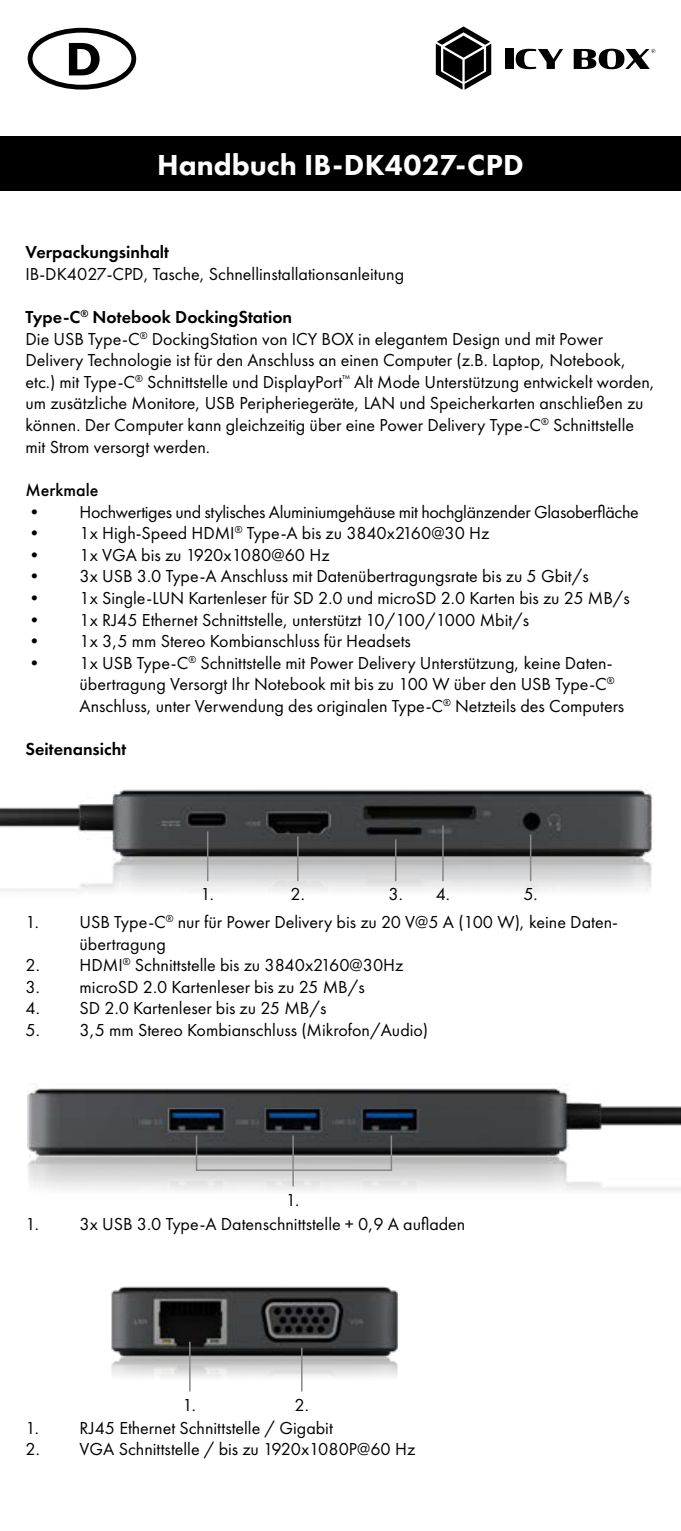
<style>
.page{position:relative;width:681px;height:1531px;background:#fff}
.page>*{position:absolute;margin:0;border:0;box-sizing:border-box;transform-origin:0 0}
.t1{font:800 30px "Futura PT";color:#fff}
.t2{font:18px/21.6px "Futura PT";color:#000}
.t3{font:18px "Futura PT";letter-spacing:-.02em;color:#000}
.t4{font:600 18px "Futura PT";color:#000}
.t5{font:500 18px "Futura PT";color:#000}
.s1{font-weight:600}
</style>
<div class="page">
<div style="left:0;top:136px;width:680px;height:55px;background:#000"></div>
<div style="left:28px;top:28px;width:108px;height:62px;border:5px solid #000;border-radius:50%"></div>
<svg style="left:69px;top:43px;width:31px;height:32px"></svg>
<div style="left:504px;top:49px;width:9px;height:20px;background:#000"></div>
<svg style="left:515px;top:49px;width:48px;height:20px"></svg>
<svg style="left:573px;top:49px;width:82px;height:20px"></svg>
<svg style="left:435px;top:26px;width:56px;height:64px"></svg>
<img style="left:111px;top:1286px;width:287px;height:99px">
<img style="left:27px;top:1083px;width:653px;height:108px">
<img style="left:0;top:789px;width:654px;height:103px">
<hr style="left:189px;top:1341px;width:1px;height:50px;background:#878787">
<hr style="left:301px;top:1347px;width:1px;height:44px;background:#878787">
<hr style="left:207px;top:831px;width:1px;height:50px;background:#878787">
<hr style="left:297px;top:836px;width:1px;height:45px;background:#878787">
<hr style="left:395px;top:839px;width:1px;height:42px;background:#878787">
<hr style="left:442px;top:825px;width:1px;height:56px;background:#878787">
<hr style="left:529px;top:834px;width:2px;height:47px;background:#878787">
<hr style="left:292px;top:1135px;width:2px;height:51px;background:#878787">
<div style="left:196px;top:1135px;width:196px;height:36px;border:2px solid #878787"></div>
<h1 class="t1" style="left:157px;top:146px;width:368px">Handbuch IB-DK4027-CPD</h1>
<p class="t4" style="left:26px;top:241px;width:145px">Verpackungsinhalt</p>
<p class="t2" style="left:26px;top:263px;width:380px">IB-DK4027-CPD, Tasche, Schnellinstallationsanleitung</p>
<p class="t2" style="left:26px;top:306px;width:630px"><span class="s1">Type-C</span><sup>®</sup> <span class="s1">Notebook DockingStation<br></span>Die USB Type-C<sup>®</sup> DockingStation von ICY BOX in elegantem Design und mit Power Delivery Technologie ist für den Anschluss an einen Computer (z.B. Laptop, Notebook, etc.) mit Type-C<sup>®</sup> Schnittstelle und DisplayPort<sup>™</sup> Alt Mode Unterstützung entwickelt worden, um zusätzliche Monitore, USB Peripheriegeräte, LAN und Speicherkarten anschließen zu können. Der Computer kann gleichzeitig über eine Power Delivery Type-C<sup>®</sup> Schnittstelle mit Strom versorgt werden.</p>
<p class="t5" style="left:26px;top:479px;width:74px">Merkmale</p>
<p class="t3" style="left:26px;top:501px;width:614px">• Hochwertiges und stylisches Aluminiumgehäuse mit hochglänzender Glasoberfläche</p>
<p class="t2" style="left:26px;top:522px;width:465px">• 1x High-Speed HDMI<sup>®</sup> Type-A bis zu 3840x2160@30 Hz</p>
<p class="t2" style="left:26px;top:544px;width:305px">• 1x VGA bis zu 1920x1080@60 Hz</p>
<p class="t2" style="left:26px;top:565px;width:564px">• 3x USB 3.0 Type-A Anschluss mit Datenübertragungsrate bis zu 5 Gbit/s</p>
<p class="t2" style="left:26px;top:587px;width:605px">• 1x Single-LUN Kartenleser für SD 2.0 und microSD 2.0 Karten bis zu 25 MB/s</p>
<p class="t2" style="left:26px;top:609px;width:505px">• 1x RJ45 Ethernet Schnittstelle, unterstützt 10/100/1000 Mbit/s</p>
<p class="t2" style="left:26px;top:630px;width:387px">• 1x 3,5 mm Stereo Kombianschluss für Headsets</p>
<p class="t2" style="left:80px;top:652px;width:546px;text-indent:-54px">• 1x USB Type-C<sup>®</sup> Schnittstelle mit Power Delivery Unterstützung, keine Daten&shy;übertragung Versorgt Ihr Notebook mit bis zu 100 W über den USB Type-C<sup>®<br></sup>Anschluss, unter Verwendung des originalen Type-C<sup>®</sup> Netzteils des Computers</p>
<p class="t4" style="left:26px;top:738px;width:102px">Seitenansicht</p>
<p class="t2" style="left:200px;top:883px;width:15px">1.</p>
<p class="t2" style="left:290px;top:883px;width:16px">2.</p>
<p class="t2" style="left:388px;top:883px;width:63px">3. 4.</p>
<p class="t2" style="left:523px;top:883px;width:16px">5.</p>
<p class="t2" style="left:80px;top:911px;width:539px;text-indent:-54px">1. USB Type-C<sup>®</sup> nur für Power Delivery bis zu 20 V@5 A (100 W), keine Daten&shy;übertragung</p>
<p class="t2" style="left:26px;top:954px;width:379px">2. HDMI<sup>®</sup> Schnittstelle bis zu 3840x2160@30Hz</p>
<p class="t2" style="left:26px;top:976px;width:340px">3. microSD 2.0 Kartenleser bis zu 25 MB/s</p>
<p class="t2" style="left:26px;top:997px;width:302px">4. SD 2.0 Kartenleser bis zu 25 MB/s</p>
<p class="t2" style="left:26px;top:1019px;width:404px">5. 3,5 mm Stereo Kombianschluss (Mikrofon/Audio)</p>
<p class="t2" style="left:286px;top:1189px;width:15px">1.</p>
<p class="t2" style="left:26px;top:1213px;width:441px">1. 3x USB 3.0 Type-A Datenschnittstelle + 0,9 A aufladen</p>
<p class="t2" style="left:182px;top:1394px;width:15px">1.</p>
<p class="t2" style="left:294px;top:1394px;width:16px">2.</p>
<p class="t2" style="left:26px;top:1417px;width:309px">1. RJ45 Ethernet Schnittstelle / Gigabit</p>
<p class="t2" style="left:26px;top:1438px;width:391px">2. VGA Schnittstelle / bis zu 1920x1080P@60 Hz</p>
</div>
